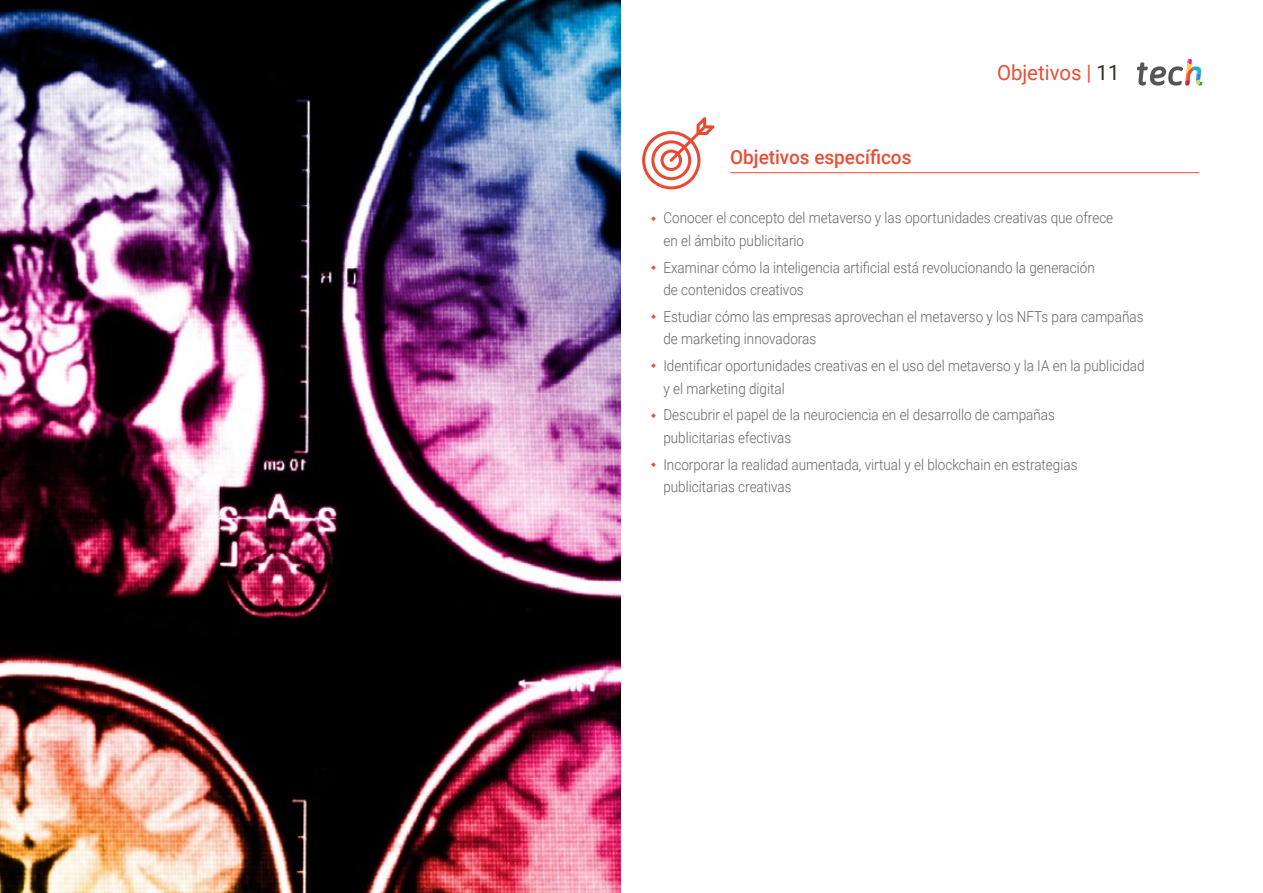
<style>
.page{position:relative;width:1263px;height:893px;background:#fff}
.page>*{position:absolute;margin:0;border:0;box-sizing:border-box;transform-origin:0 0}
.t1{font:21px "Roboto";color:#e94d35}
.t2{font:500 19.5px "Roboto";color:#e94d35}
.t3{font:300 15px/22.5px "Roboto";color:#61646a;scale:.9 1}
.s1{color:#312e20}
</style>
<div class="page">
<img style="left:0;top:0;width:621px;height:893px">
<hr style="left:730px;top:172px;width:469px;height:1px;background:#e94d35">
<svg style="left:642px;top:117px;width:72px;height:72px"></svg>
<svg style="left:1137px;top:59px;width:65px;height:27px"></svg>
<h2 class="t2" style="left:730px;top:144px;width:183px">Objetivos específicos</h2>
<h1 class="t1" style="left:997px;top:57px;width:124px">Objetivos | <span class="s1">11</span></h1>
<p class="t3" style="left:663px;top:206px;width:501px">Conocer el concepto del metaverso y las oportunidades creativas que ofrece en el ámbito publicitario</p>
<p class="t3" style="left:663px;top:255px;width:481px">Examinar cómo la inteligencia artificial está revolucionando la generación de contenidos creativos</p>
<p class="t3" style="left:663px;top:305px;width:535px">Estudiar cómo las empresas aprovechan el metaverso y los NFTs para campañas de marketing innovadoras</p>
<p class="t3" style="left:663px;top:354px;width:536px">Identificar oportunidades creativas en el uso del metaverso y la IA en la publicidad y el marketing digital</p>
<p class="t3" style="left:663px;top:403px;width:437px">Descubrir el papel de la neurociencia en el desarrollo de campañas publicitarias efectivas</p>
<p class="t3" style="left:663px;top:452px;width:462px">Incorporar la realidad aumentada, virtual y el blockchain en estrategias publicitarias creativas</p>
</div>
